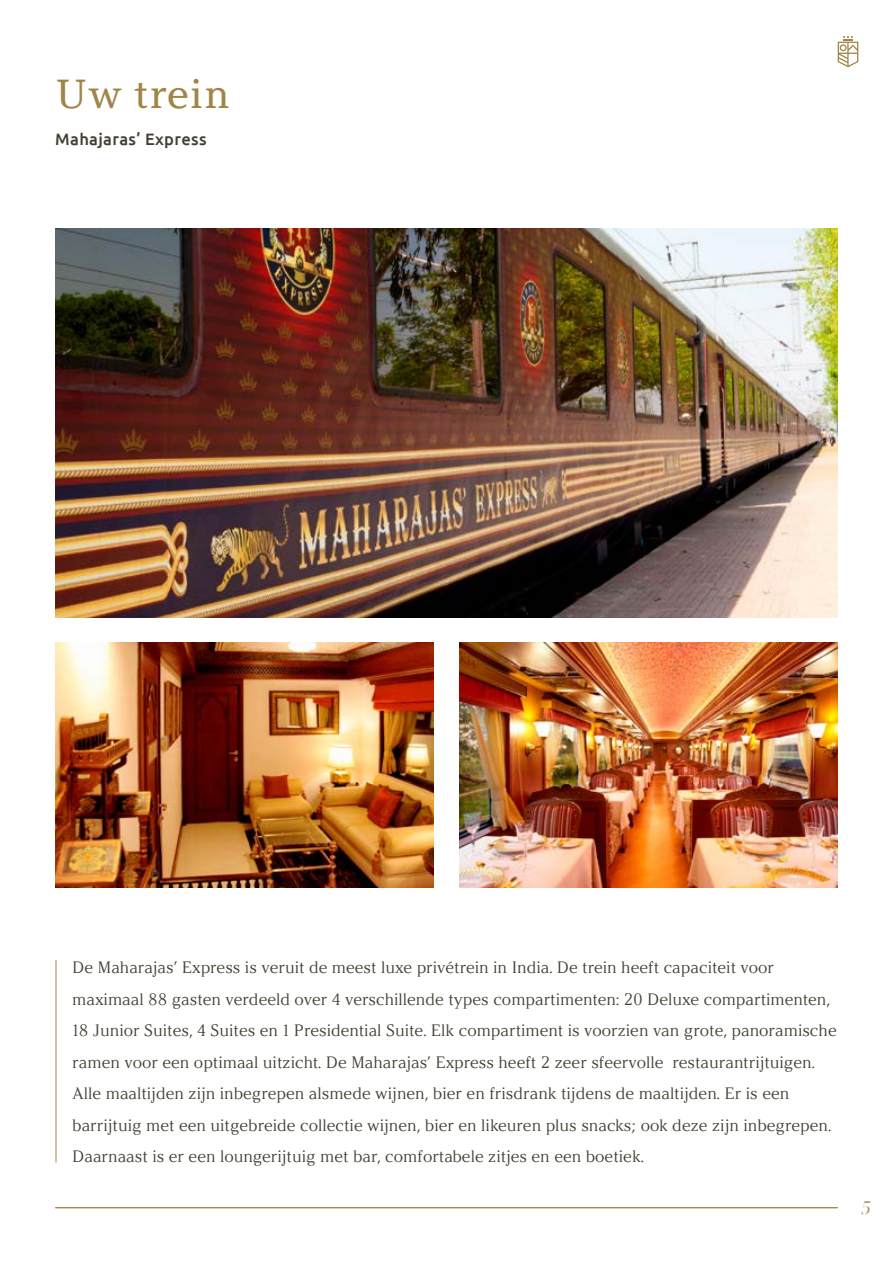
<style>
.page{position:relative;width:893px;height:1263px;background:#fff}
.page>*{position:absolute;margin:0;border:0;box-sizing:border-box;transform-origin:0 0}
.t1{font:40.5px "Argesta Text";color:#9f8548}
.t2{font:italic 18px "Argesta Hairline";color:#9f8548}
.t3{font:16.5px/31.5px "Argesta Display";color:#433f31}
.t4{font:500 16.5px "Ubuntu";letter-spacing:.02em;color:#433f31}
</style>
<div class="page">
<svg style="left:838px;top:36px;width:20px;height:31px"></svg>
<hr style="left:55px;top:1207px;width:783px;height:1px;background:#9f8548">
<hr style="left:56px;top:960px;width:1px;height:202px;background:#9f8548">
<img style="left:56px;top:229px;width:782px;height:389px">
<img style="left:56px;top:643px;width:378px;height:245px">
<img style="left:459px;top:643px;width:379px;height:245px">
<h1 class="t1" style="left:55px;top:69px;width:177px">Uw trein</h1>
<p class="t4" style="left:55px;top:129px;width:153px">Mahajaras’ Express</p>
<p class="t3" style="left:72px;top:952px;width:766px">De Maharajas’ Express is veruit de meest luxe privétrein in India. De trein heeft capaciteit voor maximaal 88 gasten verdeeld over 4 verschillende types compartimenten: 20 Deluxe compartimenten, 18 Junior Suites, 4 Suites en 1 Presidential Suite. Elk compartiment is voorzien van grote, panoramische ramen voor een optimaal uitzicht. De Maharajas’ Express heeft 2 zeer sfeervolle restaurantrijtuigen.<br>Alle maaltijden zijn inbegrepen alsmede wijnen, bier en frisdrank tijdens de maaltijden. Er is een barrijtuig met een uitgebreide collectie wijnen, bier en likeuren plus snacks; ook deze zijn inbegrepen.<br>Daarnaast is er een loungerijtuig met bar, comfortabele zitjes en een boetiek.</p>
<p class="t2" style="left:860px;top:1197px;width:12px">5</p>
</div>
